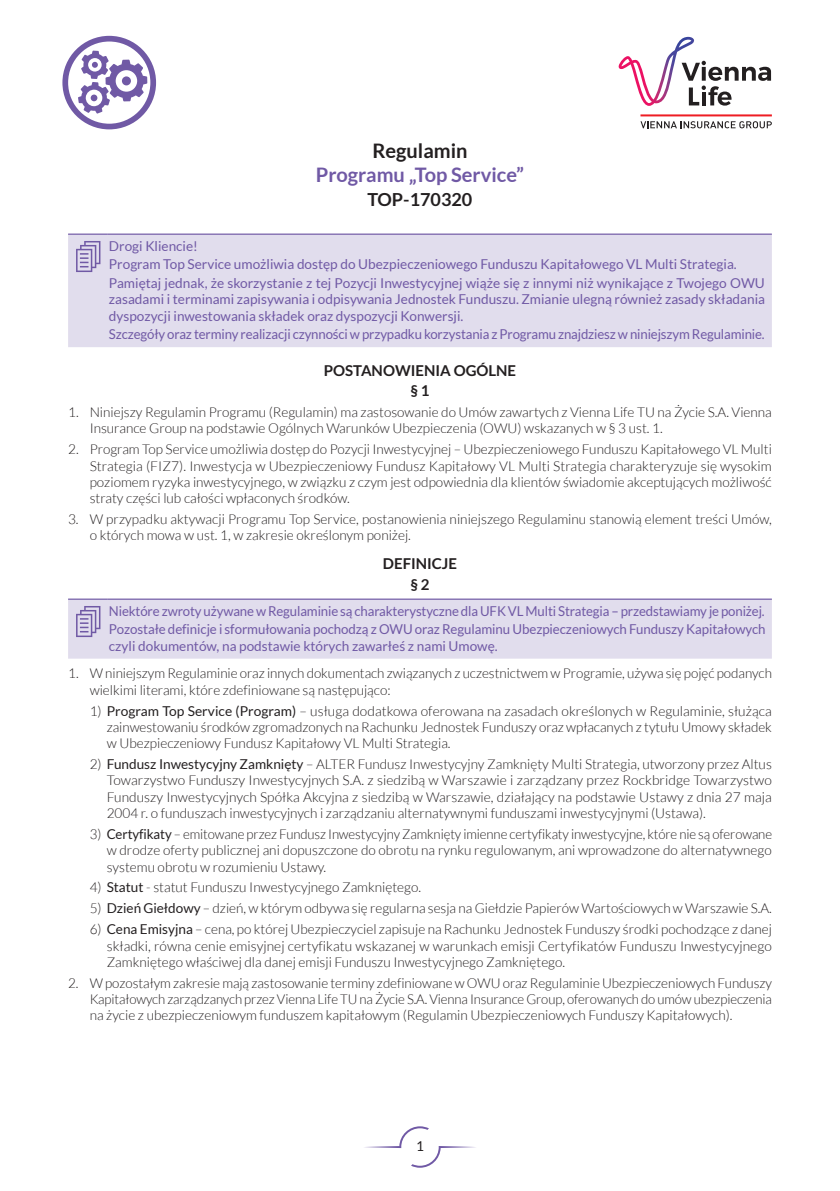
<style>
.page{position:relative;width:840px;height:1191px;background:#fff}
.page>*{position:absolute;margin:0;border:0;box-sizing:border-box;transform-origin:0 0}
.OW_zalacznik_cd__naz{font:700 20px "Lato";color:#7059a5}
.OW__ST__OW_tyt_zalac{font:700 20px "Lato";color:#231f20}
.OW_zalacznik_cd__naz-2{font:700 18px "Lato";color:#231f20}
.OW__ST____tekst{font:700 15px "Lato";color:#231f20}
.OW__1_ponizej_tekstu{font:700 15px "Lato";color:#231f20}
._1{font:300 13.6px/16.4px "Lato";color:#231f20;text-align:justify}
.DO_OBJASNIEN_tekst_I{font:13.6px/16.4px "Lato";letter-spacing:-.005em;color:#7059a5;text-align:justify}
.PAGINA{font:13.6px "Lato";color:#231f20}
.s1{font-weight:400}
</style>
<div class="page">
<hr style="left:640px;top:114px;width:131px;height:2px;background:#ee1d23">
<svg style="left:640px;top:121px;width:131px;height:7px"></svg>
<svg style="left:618px;top:37px;width:152px;height:69px"></svg>
<svg style="left:62px;top:36px;width:94px;height:93px"></svg>
<svg style="left:364px;top:1126px;width:112px;height:41px"></svg>
<div style="left:68px;top:235px;width:703px;height:112px;background:#e1dded"></div>
<hr style="left:108px;top:233px;width:663px;height:2px;background:#7059a5">
<hr style="left:68px;top:233px;width:40px;height:2px;background:#7059a5">
<svg style="left:76px;top:241px;width:24px;height:31px"></svg>
<div style="left:68px;top:600px;width:703px;height:58px;background:#e1dded"></div>
<hr style="left:108px;top:598px;width:663px;height:2px;background:#7059a5">
<hr style="left:68px;top:598px;width:40px;height:2px;background:#7059a5">
<svg style="left:76px;top:606px;width:24px;height:31px"></svg>
<p class="OW__ST__OW_tyt_zalac" style="left:372px;top:139px;width:96px">Regulamin</p>
<p class="OW_zalacznik_cd__naz" style="left:316px;top:163px;width:209px">Programu „Top Service”</p>
<p class="OW_zalacznik_cd__naz-2" style="left:367px;top:189px;width:106px">TOP-170320</p>
<p class="DO_OBJASNIEN_tekst_I" style="left:109px;top:237px;width:90px">Drogi Kliencie!</p>
<p class="DO_OBJASNIEN_tekst_I" style="left:109px;top:256px;width:629px">Program Top Service umożliwia dostęp do Ubezpieczeniowego Funduszu Kapitałowego VL Multi Strategia.</p>
<p class="DO_OBJASNIEN_tekst_I" style="left:109px;top:275px;width:657px">Pamiętaj jednak, że skorzystanie z tej Pozycji Inwestycyjnej wiąże się z innymi niż wynikające z Twojego OWU zasadami i terminami zapisywania i odpisywania Jednostek Funduszu. Zmianie ulegną również zasady składania dyspozycji inwestowania składek oraz dyspozycji Konwersji.</p>
<p class="DO_OBJASNIEN_tekst_I" style="left:109px;top:326px;width:657px">Szczegóły oraz terminy realizacji czynności w przypadku korzystania z Programu znajdziesz w niniejszym Regulaminie.</p>
<p class="OW__ST____tekst" style="left:323px;top:362px;width:194px">POSTANOWIENIA OGÓLNE</p>
<p class="OW__1_ponizej_tekstu" style="left:410px;top:382px;width:21px">§ 1</p>
<p class="_1" style="left:90px;top:404px;width:683px;text-indent:-22px">1. Niniejszy Regulamin Programu (Regulamin) ma zastosowanie do Umów zawartych z Vienna Life TU na Życie S.A. Vienna<br>Insurance Group na podstawie Ogólnych Warunków Ubezpieczenia (OWU) wskazanych w § 3 ust. 1.</p>
<p class="_1" style="left:90px;top:441px;width:683px;text-indent:-22px">2. Program Top Service umożliwia dostęp do Pozycji Inwestycyjnej – Ubezpieczeniowego Funduszu Kapitałowego VL Multi Strategia (FIZ7). Inwestycja w Ubezpieczeniowy Fundusz Kapitałowy VL Multi Strategia charakteryzuje się wysokim poziomem ryzyka inwestycyjnego, w związku z czym jest odpowiednia dla klientów świadomie akceptujących możliwość straty części lub całości wpłaconych środków.</p>
<p class="_1" style="left:90px;top:511px;width:683px;text-indent:-22px">3. W przypadku aktywacji Programu Top Service, postanowienia niniejszego Regulaminu stanowią element treści Umów, o których mowa w ust. 1, w zakresie określonym poniżej.</p>
<p class="OW__ST____tekst" style="left:382px;top:555px;width:76px">DEFINICJE</p>
<p class="OW__1_ponizej_tekstu" style="left:410px;top:575px;width:21px">§ 2</p>
<p class="DO_OBJASNIEN_tekst_I" style="left:109px;top:602px;width:657px">Niektóre zwroty używane w Regulaminie są charakterystyczne dla UFK VL Multi Strategia – przedstawiamy je poniżej.</p>
<p class="DO_OBJASNIEN_tekst_I" style="left:109px;top:621px;width:657px">Pozostałe definicje i sformułowania pochodzą z OWU oraz Regulaminu Ubezpieczeniowych Funduszy Kapitałowych czyli dokumentów, na podstawie których zawarłeś z nami Umowę.</p>
<p class="_1" style="left:90px;top:665px;width:683px;text-indent:-22px">1. W niniejszym Regulaminie oraz innych dokumentach związanych z uczestnictwem w Programie, używa się pojęć podanych wielkimi literami, które zdefiniowane są następująco:</p>
<p class="_1" style="left:107px;top:702px;width:666px;text-indent:-17px">1) <span class="s1">Program Top Service (Program)</span> – usługa dodatkowa oferowana na zasadach określonych w Regulaminie, służąca zainwestowaniu środków zgromadzonych na Rachunku Jednostek Funduszy oraz wpłacanych z tytułu Umowy składek w Ubezpieczeniowy Fundusz Kapitałowy VL Multi Strategia.</p>
<p class="_1" style="left:107px;top:756px;width:666px;text-indent:-17px">2) <span class="s1">Fundusz Inwestycyjny Zamknięty</span> – ALTER Fundusz Inwestycyjny Zamknięty Multi Strategia, utworzony przez Altus Towarzystwo Funduszy Inwestycyjnych S.A. z siedzibą w Warszawie i zarządzany przez Rockbridge Towarzystwo Funduszy Inwestycyjnych Spółka Akcyjna z siedzibą w Warszawie, działający na podstawie Ustawy z dnia 27 maja 2004 r. o funduszach inwestycyjnych i zarządzaniu alternatywnymi funduszami inwestycyjnymi (Ustawa).</p>
<p class="_1" style="left:107px;top:826px;width:666px;text-indent:-17px">3) <span class="s1">Certyfikaty</span> – emitowane przez Fundusz Inwestycyjny Zamknięty imienne certyfikaty inwestycyjne, które nie są oferowane w drodze oferty publicznej ani dopuszczone do obrotu na rynku regulowanym, ani wprowadzone do alternatywnego systemu obrotu w rozumieniu Ustawy.</p>
<p class="_1" style="left:90px;top:879px;width:333px">4) <span class="s1">Statut</span> - statut Funduszu Inwestycyjnego Zamkniętego.</p>
<p class="_1" style="left:90px;top:900px;width:683px">5) <span class="s1">Dzień Giełdowy</span> – dzień, w którym odbywa się regularna sesja na Giełdzie Papierów Wartościowych w Warszawie S.A.</p>
<p class="_1" style="left:107px;top:921px;width:666px;text-indent:-17px">6) <span class="s1">Cena Emisyjna</span> – cena, po której Ubezpieczyciel zapisuje na Rachunku Jednostek Funduszy środki pochodzące z danej składki, równa cenie emisyjnej certyfikatu wskazanej w warunkach emisji Certyfikatów Funduszu Inwestycyjnego Zamkniętego właściwej dla danej emisji Funduszu Inwestycyjnego Zamkniętego.</p>
<p class="_1" style="left:90px;top:974px;width:683px;text-indent:-22px">2. W pozostałym zakresie mają zastosowanie terminy zdefiniowane w OWU oraz Regulaminie Ubezpieczeniowych Funduszy Kapitałowych zarządzanych przez Vienna Life TU na Życie S.A. Vienna Insurance Group, oferowanych do umów ubezpieczenia na życie z ubezpieczeniowym funduszem kapitałowym (Regulamin Ubezpieczeniowych Funduszy Kapitałowych).</p>
<p class="PAGINA" style="left:416px;top:1138px;width:9px">1</p>
</div>
